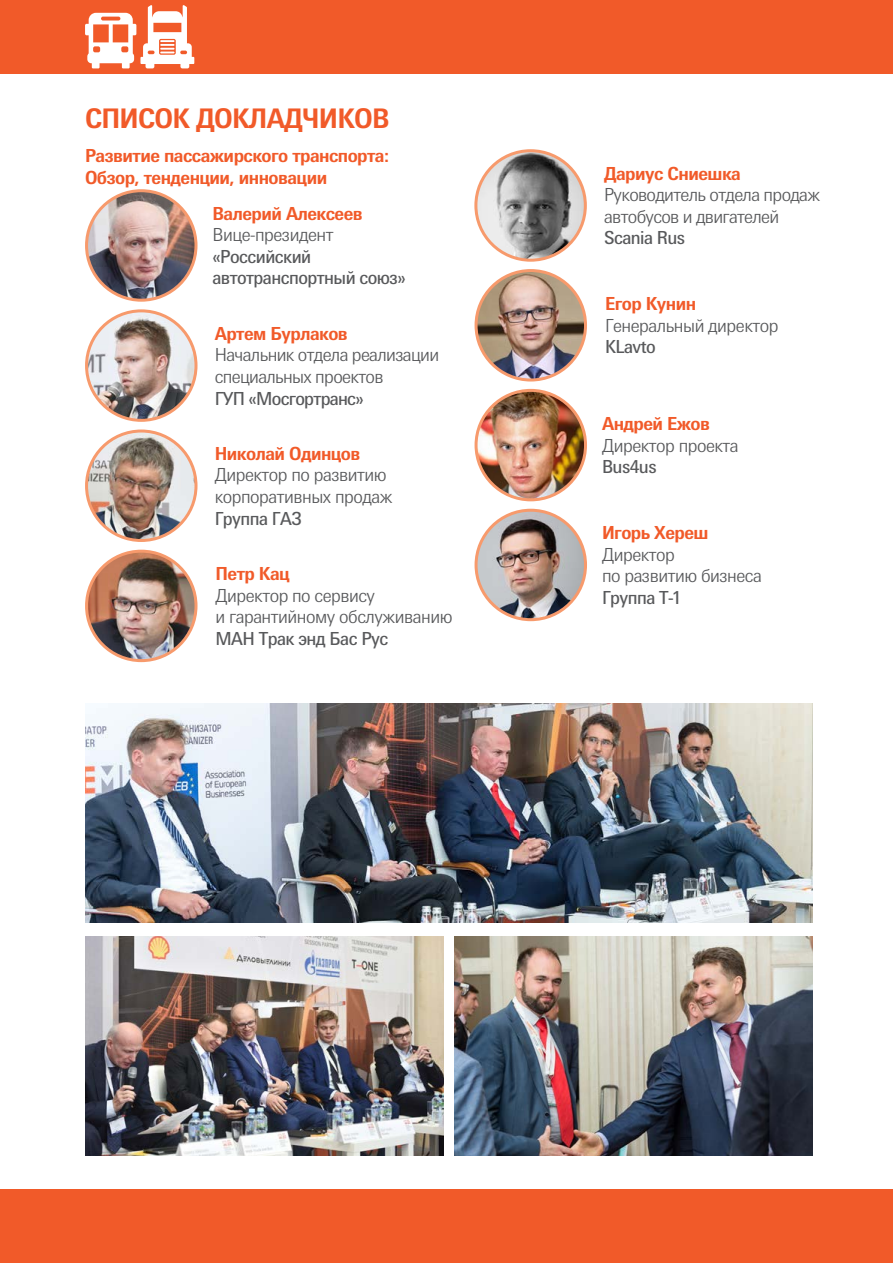
<style>
.page{position:relative;width:893px;height:1263px;background:#fff}
.page>*{position:absolute;margin:0;border:0;box-sizing:border-box;transform-origin:0 0}
.t1{font:700 27px "Messe Univers";letter-spacing:-.03em;color:#f15a29}
.t2{font:300 18px/21.6px "Messe Univers";letter-spacing:-.03em;color:#58595b}
.t3{font:700 18px/21.6px "Messe Univers";letter-spacing:-.03em;color:#f15a29}
.t4{font:18px/21.6px "Messe Univers";letter-spacing:-.03em;color:#58595b}
</style>
<div class="page">
<div style="left:0;top:0;width:893px;height:73px;background:#f15a29"></div>
<div style="left:0;top:1190px;width:893px;height:73px;background:#f15a29"></div>
<img style="left:87px;top:431px;width:109px;height:109px;border-radius:55px">
<div style="left:85px;top:429px;width:112px;height:113px;border:3px solid #f79a6c;border-radius:50%"></div>
<img style="left:87px;top:551px;width:109px;height:110px;border-radius:55px">
<div style="left:85px;top:550px;width:112px;height:112px;border:3px solid #f79a6c;border-radius:50%"></div>
<img style="left:476px;top:271px;width:109px;height:109px;border-radius:55px">
<div style="left:475px;top:269px;width:112px;height:112px;border:3px solid #f79a6c;border-radius:50%"></div>
<img style="left:85px;top:704px;width:727px;height:218px">
<img style="left:454px;top:937px;width:358px;height:218px">
<svg style="left:85px;top:5px;width:109px;height:63px"></svg>
<img style="left:477px;top:390px;width:108px;height:110px">
<div style="left:475px;top:389px;width:112px;height:112px;border:3px solid #f79a6c;border-radius:50%"></div>
<img style="left:476px;top:510px;width:109px;height:110px;border-radius:55px">
<div style="left:475px;top:509px;width:112px;height:112px;border:3px solid #f79a6c;border-radius:50%"></div>
<img style="left:476px;top:151px;width:109px;height:109px;border-radius:55px">
<div style="left:474px;top:149px;width:113px;height:113px;border:3px solid #f79a6c;border-radius:50%"></div>
<img style="left:85px;top:937px;width:358px;height:218px">
<img style="left:87px;top:191px;width:109px;height:109px;border-radius:55px">
<div style="left:85px;top:189px;width:112px;height:113px;border:3px solid #f79a6c;border-radius:50%"></div>
<img style="left:87px;top:311px;width:109px;height:109px;border-radius:55px">
<div style="left:85px;top:309px;width:112px;height:113px;border:3px solid #f79a6c;border-radius:50%"></div>
<h1 class="t1" style="left:85px;top:102px;width:306px">СПИСОК ДОКЛАДЧИКОВ</h1>
<p class="t3" style="left:85px;top:145px;width:306px">Развитие пассажирского транспорта:<br>Обзор, тенденции, инновации</p>
<p class="t3" style="left:212px;top:202px;width:152px">Валерий Алексеев</p>
<p class="t2" style="left:212px;top:224px;width:123px">Вице-президент</p>
<p class="t4" style="left:212px;top:245px;width:195px">«Российский автотранспортный союз»</p>
<p class="t3" style="left:215px;top:322px;width:135px">Артем Бурлаков</p>
<p class="t2" style="left:215px;top:344px;width:226px">Начальник отдела реализации специальных проектов</p>
<p class="t4" style="left:215px;top:387px;width:150px">ГУП «Мосгортранс»</p>
<p class="t3" style="left:215px;top:442px;width:147px">Николай Одинцов</p>
<p class="t2" style="left:215px;top:464px;width:179px">Директор по развитию корпоративных продаж</p>
<p class="t4" style="left:215px;top:507px;width:89px">Группа ГАЗ</p>
<p class="t3" style="left:215px;top:562px;width:76px">Петр Кац</p>
<p class="t2" style="left:215px;top:584px;width:239px">Директор по сервису<br>и гарантийному обслуживанию</p>
<p class="t4" style="left:215px;top:627px;width:174px">МАН Трак энд Бас Рус</p>
<p class="t3" style="left:604px;top:162px;width:138px">Дариуc Сниешка</p>
<p class="t2" style="left:604px;top:184px;width:218px">Руководитель отдела продаж автобусов и двигателей</p>
<p class="t4" style="left:604px;top:227px;width:83px">Scania Rus</p>
<p class="t3" style="left:605px;top:293px;width:93px">Егор Кунин</p>
<p class="t2" style="left:605px;top:314px;width:175px">Генеральный директор</p>
<p class="t4" style="left:605px;top:336px;width:52px">KLavto</p>
<p class="t3" style="left:602px;top:412px;width:110px">Андрей Ежов</p>
<p class="t2" style="left:602px;top:434px;width:138px">Директор проекта</p>
<p class="t4" style="left:602px;top:456px;width:56px">Bus4us</p>
<p class="t3" style="left:602px;top:522px;width:108px">Игорь Хереш</p>
<p class="t2" style="left:602px;top:543px;width:161px">Директор<br>по развитию бизнеса</p>
<p class="t4" style="left:602px;top:586px;width:79px">Группа Т-1</p>
</div>
